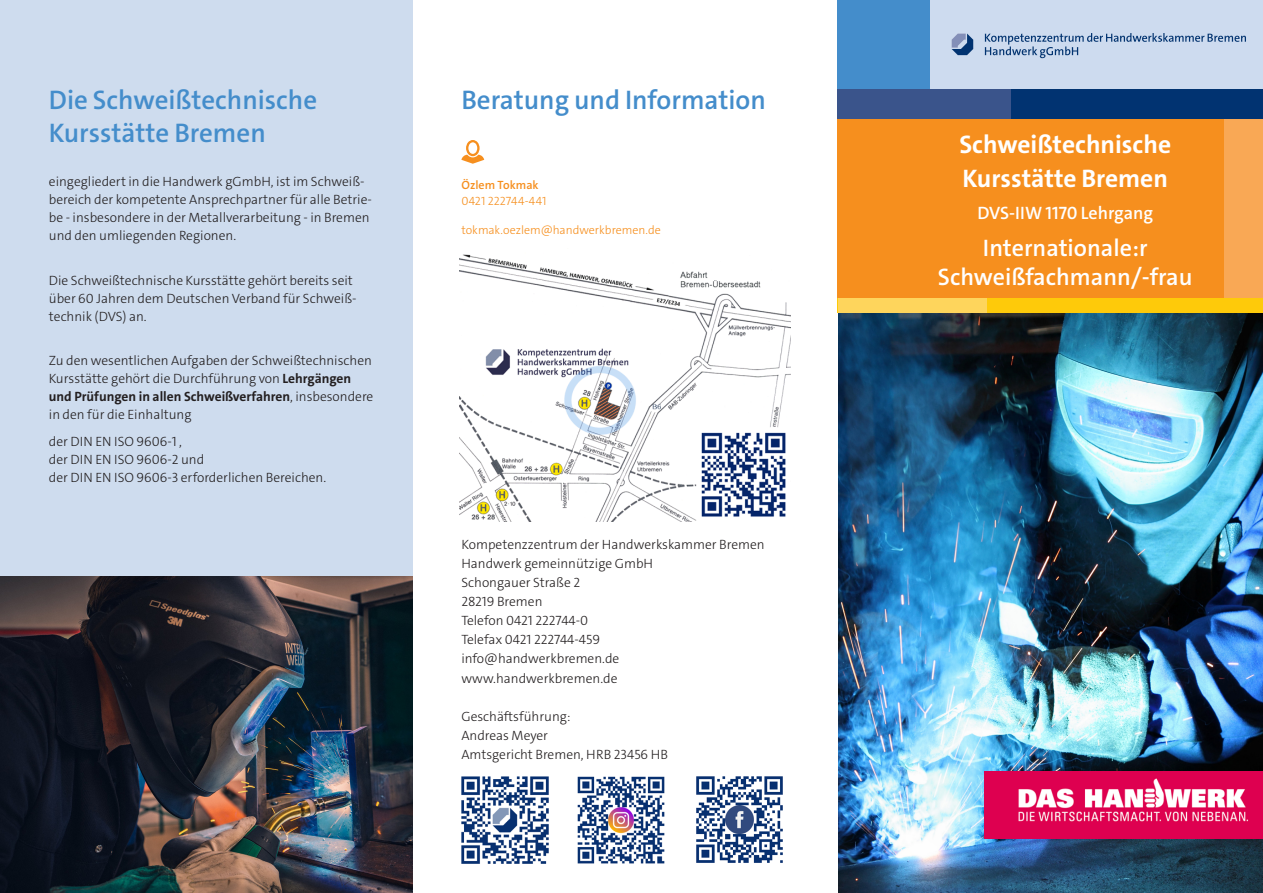
<style>
.page{position:relative;width:1263px;height:893px;background:#fff}
.page>*{position:absolute;margin:0;border:0;box-sizing:border-box;transform-origin:0 0}
.DIN_lang_Überschrift_18pt{font:600 27px/32.4px "The Sans C4 s";color:#448dcb}
.DIN_lang_Untertitel_12pt{font:700 25.5px "The Sans C4 s";color:#fff}
.DIN_lang_Untertitel_12pt-2{font:600 24px "The Sans C4 s";color:#fff}
.DIN_lang_Untertitel_12pt-3{font:600 18px "The Sans C4 s";color:#fff}
.DIN_lang_Überschrift_18pt-2{font:300 13.5px/18px "The Sans C4 s";color:#231f20}
.DIN_lang_Fließtext_Flattersatz_9pt{font:300 13.5px "The Sans C4 s";color:#231f20}
.DIN_lang_Marginaltext_7_5pt{font:300 12px "The Sans C4 s";color:#f68f1e}
.DIN_lang_Marginaltext_7_5pt-2{font:600 12px "The Sans C4 s";letter-spacing:.005em;color:#f68f1e}
.s1{font-weight:700}
</style>
<div class="page">
<img style="left:839px;top:313px;width:424px;height:580px">
<div style="left:0;top:0;width:412px;height:577px;background:#cedcee"></div>
<svg style="left:461px;top:140px;width:23px;height:24px"></svg>
<div style="left:838px;top:119px;width:425px;height:194px;background:#f68f1e"></div>
<div style="left:838px;top:0;width:425px;height:89px;background:#cddbef"></div>
<div style="left:1225px;top:119px;width:38px;height:194px;background:#f9a855"></div>
<div style="left:838px;top:0;width:92px;height:89px;background:#448dcb"></div>
<div style="left:838px;top:298px;width:425px;height:15px;background:#feca0a"></div>
<div style="left:838px;top:89px;width:425px;height:30px;background:#013371"></div>
<div style="left:838px;top:89px;width:173px;height:30px;background:#3a548b"></div>
<div style="left:838px;top:298px;width:148px;height:15px;background:#fed55c"></div>
<svg style="left:952px;top:33px;width:294px;height:25px"></svg>
<img style="left:984px;top:771px;width:279px;height:67px">
<img style="left:461px;top:776px;width:88px;height:88px">
<img style="left:577px;top:776px;width:88px;height:88px">
<img style="left:696px;top:776px;width:87px;height:87px">
<img style="left:460px;top:254px;width:330px;height:268px">
<img style="left:0;top:577px;width:412px;height:316px">
<p class="DIN_lang_Überschrift_18pt" style="left:49px;top:84px;width:270px">Die Schweißtechnische<br>Kursstätte Bremen</p>
<p class="DIN_lang_Überschrift_18pt-2" style="left:49px;top:173px;width:325px">eingegliedert in die Handwerk gGmbH, ist im Schweiß&shy;bereich der kompetente Ansprechpartner für alle Betrie&shy;be - insbesondere in der Metallverarbeitung - in Bremen und den umliegenden Regionen.</p>
<p class="DIN_lang_Überschrift_18pt-2" style="left:49px;top:271px;width:309px">Die Schweißtechnische Kursstätte gehört bereits seit über 60 Jahren dem Deutschen Verband für Schweiß&shy;technik (DVS) an.</p>
<p class="DIN_lang_Überschrift_18pt-2" style="left:49px;top:352px;width:326px">Zu den wesentlichen Aufgaben der Schweißtechnischen Kursstätte gehört die Durchführung von <span class="s1">Lehrgängen und Prüfungen in allen Schweißverfahren</span>, insbesondere in den für die Einhaltung</p>
<p class="DIN_lang_Überschrift_18pt-2" style="left:49px;top:432px;width:279px">der DIN EN ISO 9606-1 ,<br>der DIN EN ISO 9606-2 und<br>der DIN EN ISO 9606-3 erforderlichen Bereichen.</p>
<p class="DIN_lang_Überschrift_18pt" style="left:461px;top:84px;width:306px">Beratung und Information</p>
<p class="DIN_lang_Marginaltext_7_5pt-2" style="left:461px;top:177px;width:79px">Özlem Tokmak</p>
<p class="DIN_lang_Marginaltext_7_5pt" style="left:461px;top:193px;width:87px">0421 222744-441</p>
<p class="DIN_lang_Marginaltext_7_5pt" style="left:461px;top:223px;width:201px">tokmak.oezlem@handwerkbremen.de</p>
<p class="DIN_lang_Fließtext_Flattersatz_9pt" style="left:461px;top:535px;width:305px">Kompetenzzentrum der Handwerkskammer Bremen</p>
<p class="DIN_lang_Fließtext_Flattersatz_9pt" style="left:461px;top:554px;width:193px">Handwerk gemeinnützige GmbH</p>
<p class="DIN_lang_Fließtext_Flattersatz_9pt" style="left:461px;top:574px;width:120px">Schongauer Straße 2</p>
<p class="DIN_lang_Fließtext_Flattersatz_9pt" style="left:461px;top:593px;width:83px">28219 Bremen</p>
<p class="DIN_lang_Fließtext_Flattersatz_9pt" style="left:461px;top:612px;width:128px">Telefon 0421 222744-0</p>
<p class="DIN_lang_Fließtext_Flattersatz_9pt" style="left:461px;top:631px;width:140px">Telefax 0421 222744-459</p>
<p class="DIN_lang_Fließtext_Flattersatz_9pt" style="left:461px;top:650px;width:159px">info@handwerkbremen.de</p>
<p class="DIN_lang_Fließtext_Flattersatz_9pt" style="left:461px;top:669px;width:158px">www.handwerkbremen.de</p>
<p class="DIN_lang_Fließtext_Flattersatz_9pt" style="left:461px;top:707px;width:111px">Geschäftsführung:</p>
<p class="DIN_lang_Fließtext_Flattersatz_9pt" style="left:461px;top:727px;width:88px">Andreas Meyer</p>
<p class="DIN_lang_Fließtext_Flattersatz_9pt" style="left:461px;top:746px;width:208px">Amtsgericht Bremen, HRB 23456 HB</p>
<p class="DIN_lang_Untertitel_12pt" style="left:959px;top:128px;width:213px">Schweißtechnische</p>
<p class="DIN_lang_Untertitel_12pt" style="left:962px;top:162px;width:207px">Kursstätte Bremen</p>
<p class="DIN_lang_Untertitel_12pt-3" style="left:977px;top:201px;width:177px">DVS-IIW 1170 Lehrgang</p>
<p class="DIN_lang_Untertitel_12pt-2" style="left:983px;top:233px;width:166px">Internationale:r</p>
<p class="DIN_lang_Untertitel_12pt-2" style="left:938px;top:261px;width:256px">Schweißfachmann/-frau</p>
</div>
